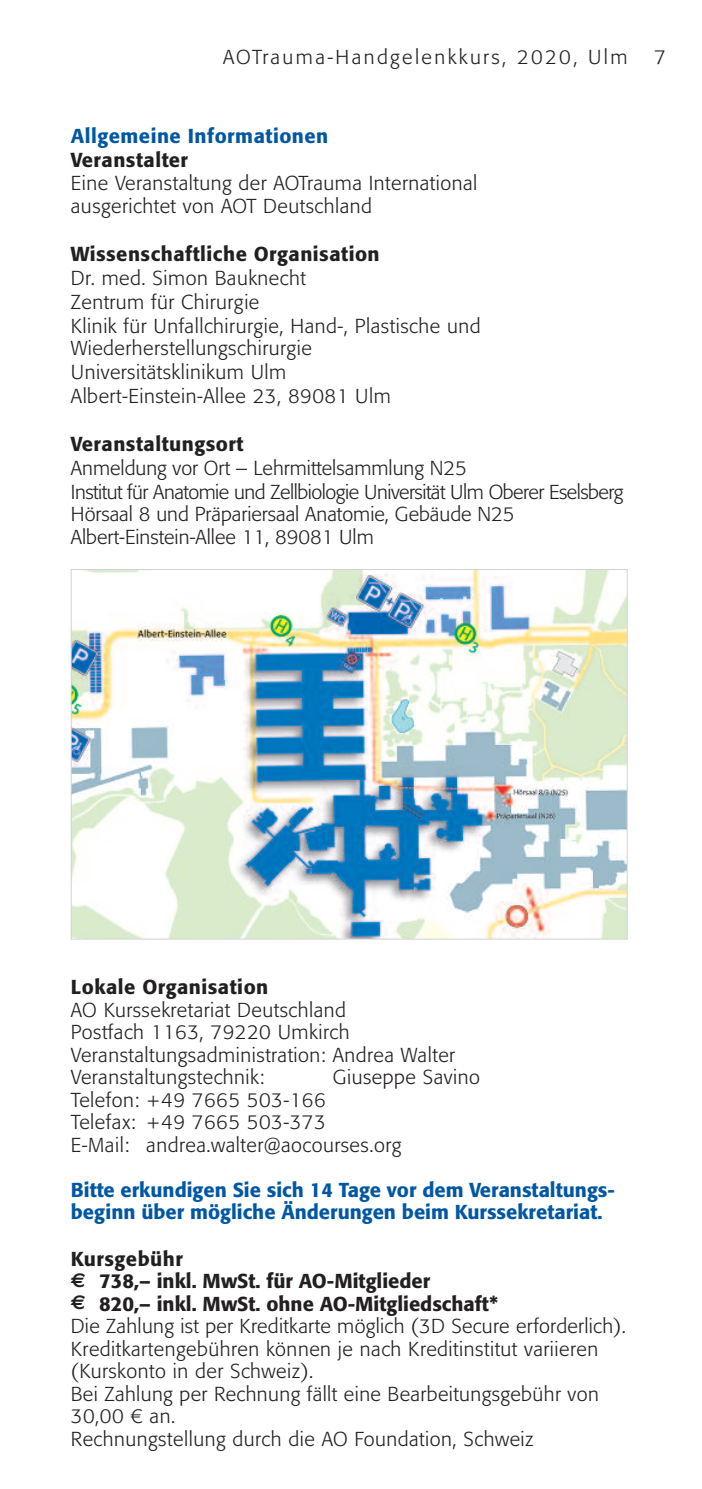
<style>
.page{position:relative;width:702px;height:1489px;background:#fff}
.page>*{position:absolute;margin:0;border:0;box-sizing:border-box;transform-origin:0 0}
.t1{font:300 20px/22.5px "Formata BQ";letter-spacing:.025em;color:#231f20}
.t2{font:300 20px/23px "Formata BQ";color:#231f20}
.t3{font:500 20px/22.5px "Formata BQ";color:#0157a3}
.t4{font:500 20px "Formata BQ";letter-spacing:.025em;color:#231f20}
.t5{font:300 20px "Formata BQ";letter-spacing:.12em;color:#231f20}
.t6{font:500 20px "Formata BQ";letter-spacing:.025em;color:#0157a3}
.s1{font-weight:500}
.s2{font-family:"Euro Sans";font-weight:700}
</style>
<div class="page">
<img style="left:73px;top:571px;width:552px;height:366px">
<p class="t5" style="left:223px;top:49px;width:406px">AOTrauma-Handgelenkkurs, 2020, Ulm</p>
<p class="t1" style="left:654px;top:47px;width:13px">7</p>
<p class="t6" style="left:71px;top:127px;width:259px">Allgemeine Informationen</p>
<p class="t4" style="left:71px;top:151px;width:119px">Veranstalter</p>
<p class="t1" style="left:71px;top:174px;width:408px">Eine Veranstaltung der AOTrauma International ausgerichtet von AOT Deutschland</p>
<p class="t4" style="left:71px;top:245px;width:310px">Wissenschaftliche Organisation</p>
<p class="t1" style="left:71px;top:267px;width:411px;line-height:23.8px">Dr. med. Simon Bauknecht<br>Zentrum für Chirurgie<br>Klinik für Unfallchirurgie, Hand-, Plastische und<br>Wiederherstellungschirurgie<br>Universitätsklinikum Ulm<br>Albert-Einstein-Allee 23, 89081 Ulm</p>
<p class="t4" style="left:71px;top:435px;width:174px">Veranstaltungsort</p>
<p class="t2" style="left:71px;top:458px;width:554px">Anmeldung vor Ort – Lehrmittelsammlung N25<br>Institut für Anatomie und Zellbiologie Universität Ulm Oberer Eselsberg Hörsaal 8 und Präpariersaal Anatomie, Gebäude N25<br>Albert-Einstein-Allee 11, 89081 Ulm</p>
<p class="t4" style="left:71px;top:978px;width:199px">Lokale Organisation</p>
<p class="t1" style="left:71px;top:999px;width:385px">AO Kurssekretariat Deutschland<br>Postfach 1163, 79220 Umkirch Veranstaltungsadministration: Andrea Walter Veranstaltungstechnik:</p>
<p class="t1" style="left:333px;top:1067px;width:149px">Giuseppe Savino</p>
<p class="t1" style="left:71px;top:1089px;width:332px">Telefon: +49 7665 503-166<br>Telefax: +49 7665 503-373<br>E-Mail: andrea.walter@aocourses.org</p>
<p class="t3" style="left:71px;top:1180px;width:545px">Bitte erkundigen Sie sich 14 Tage vor dem Veranstaltungs&shy;beginn über mögliche Änderungen beim Kurssekretariat.</p>
<p class="t1" style="left:71px;top:1248px;width:556px"><span class="s1">Kursgebühr<br></span><span class="s2">€</span> <span class="s1">738,– inkl. MwSt. für AO-Mitglieder<br></span><span class="s2">€</span> <span class="s1">820,– inkl. MwSt. ohne AO-Mitgliedschaft*<br></span>Die Zahlung ist per Kreditkarte möglich (3D Secure erforderlich).<br>Kreditkartengebühren können je nach Kreditinstitut variieren (Kurskonto in der Schweiz).<br>Bei Zahlung per Rechnung fällt eine Bearbeitungsgebühr von 30,00 € an.<br>Rechnungstellung durch die AO Foundation, Schweiz</p>
</div>
